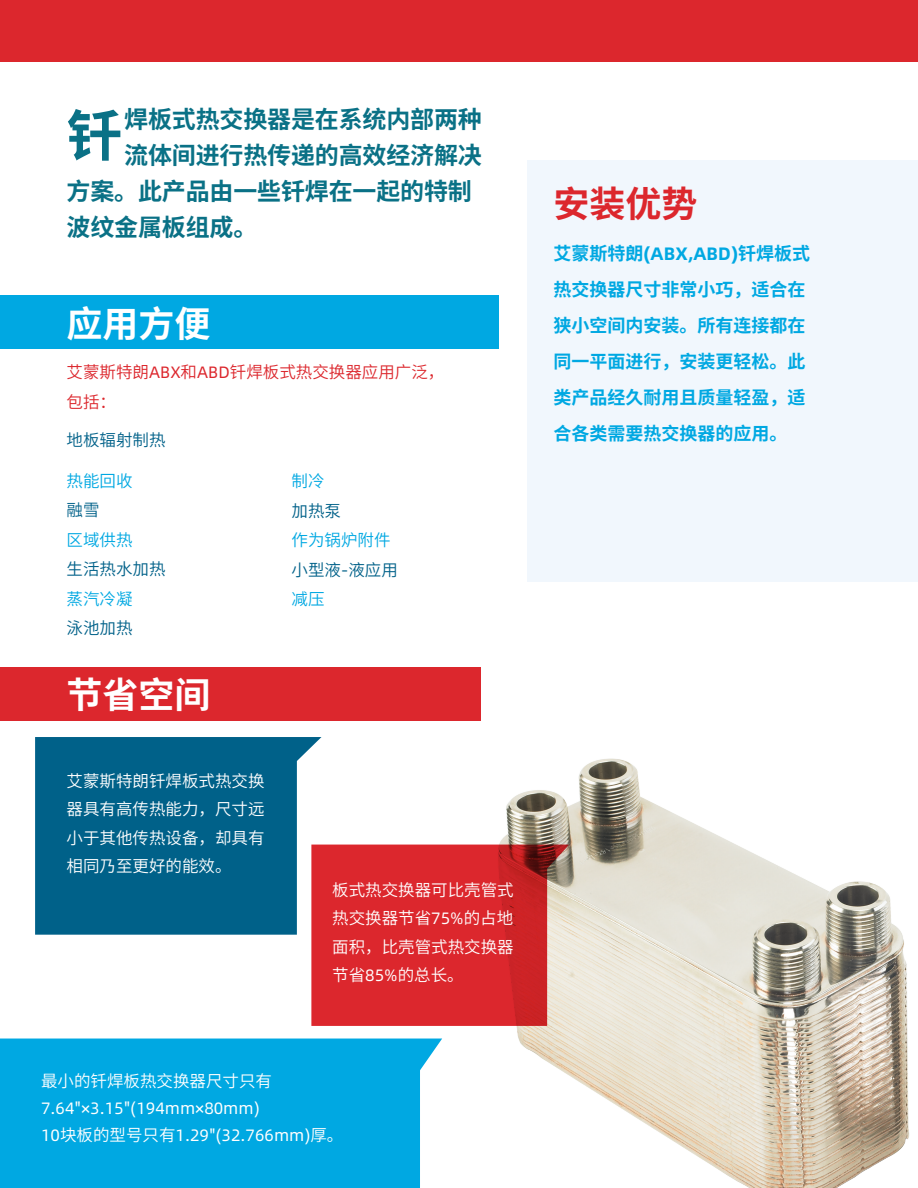
<style>
.page{position:relative;width:918px;height:1188px;background:#fff}
.page>*{position:absolute;margin:0;border:0;box-sizing:border-box;transform-origin:0 0}
.t1{font:700 55.5px "Source Han Sans CN";color:#0a7186}
.t2{font:700 36px "Source Han Sans CN";color:#fff}
.t3{font:700 36px "Source Han Sans CN";color:#dc272d}
.t4{font:700 24px "Source Han Sans CN";letter-spacing:-.005em;color:#0a7186}
.t5{font:700 18px/36px "Source Han Sans CN";color:#00a8e2}
.t6{font:16.5px/28.5px "Source Han Sans CN";color:#fff;text-align:justify}
.t7{font:16.5px/27px "Alibaba Sans";color:#fff}
.t8{font:16.5px/29.5px "Source Han Sans CN";color:#00a8e2}
.t9{font:16.5px/30px "Source Han Sans CN";color:#dc272d}
.t10{font:16.5px "Source Han Sans CN";color:#006189}
.s1{font-family:"Alibaba Sans"}
.s2{color:#006189}
.s3{font-family:"Alibaba Sans";color:#006189}
.s4{font-family:"Source Han Sans CN"}
</style>
<div class="page">
<div style="left:527px;top:160px;width:391px;height:421px;background:#f1f7fd"></div>
<img style="left:436px;top:758px;width:473px;height:430px">
<div style="left:0;top:0;width:918px;height:62px;background:#dc272d"></div>
<div style="left:0;top:295px;width:499px;height:54px;background:#00a8e2"></div>
<div style="left:0;top:667px;width:481px;height:54px;background:#dc272d"></div>
<svg style="left:35px;top:737px;width:286px;height:198px;background:#0c688e"></svg>
<svg style="left:311px;top:845px;width:258px;height:181px;background:#d73438"></svg>
<div style="left:0;top:1039px;width:442px;height:149px;background:#00a8e2"></div>
<h3 class="t4" style="left:124px;top:106px;width:359px">焊板式热交换器是在系统内部两种</h3>
<h3 class="t4" style="left:124px;top:142px;width:359px">流体间进行热传递的高效经济解决</h3>
<h3 class="t4" style="left:67px;top:178px;width:407px">方案。此产品由一些钎焊在一起的特制</h3>
<h3 class="t4" style="left:67px;top:214px;width:192px">波纹金属板组成。</h3>
<h1 class="t1" style="left:67px;top:104px;width:57px">钎</h1>
<h2 class="t2" style="left:67px;top:303px;width:145px">应用方便</h2>
<p class="t9" style="left:67px;top:358px;width:379px">艾蒙斯特朗<span class="s1">ABX</span>和<span class="s1">ABD</span>钎焊板式热交换器应用广泛，包括：</p>
<p class="t10" style="left:67px;top:430px;width:100px">地板辐射制热</p>
<p class="t8" style="left:67px;top:467px;width:67px">热能回收</p>
<p class="t10" style="left:67px;top:501px;width:34px">融雪</p>
<p class="t8" style="left:67px;top:525px;width:67px">区域供热</p>
<p class="t10" style="left:67px;top:560px;width:100px">生活热水加热</p>
<p class="t8" style="left:67px;top:584px;width:67px">蒸汽冷凝</p>
<p class="t10" style="left:67px;top:619px;width:67px">泳池加热</p>
<h2 class="t2" style="left:67px;top:675px;width:145px">节省空间</h2>
<p class="t6" style="left:67px;top:767px;width:199px">艾蒙斯特朗钎焊板式热交换器具有高传热能力，尺寸远小于其他传热设备，却具有相同乃至更好的能效。</p>
<p class="t8" style="left:292px;top:467px;width:34px">制冷</p>
<p class="t10" style="left:292px;top:501px;width:51px">加热泵</p>
<p class="t8" style="left:292px;top:526px;width:108px">作为锅炉附件<span class="s2">小型液</span><span class="s3">-</span><span class="s2">液应用</span>减压</p>
<p class="t6" style="left:332px;top:876px;width:183px">板式热交换器可比壳管式热交换器节省<span class="s1">75%</span>的占地面积，比壳管式热交换器节省<span class="s1">85%</span>的总长。</p>
<p class="t6" style="left:41px;top:1067px;width:233px">最小的钎焊板热交换器尺寸只有</p>
<p class="t7" style="left:41px;top:1094px;width:304px">7.64"×3.15"(194mm×80mm)<br>10<span class="s4">块板的型号只有</span>1.29"(32.766mm)<span class="s4">厚。</span></p>
<h2 class="t3" style="left:554px;top:183px;width:145px">安装优势</h2>
<p class="t5" style="left:554px;top:236px;width:258px">艾蒙斯特朗<span class="s1">(ABX,ABD)</span>钎焊板式热交换器尺寸非常小巧，适合在狭小空间内安装。所有连接都在同一平面进行，安装更轻松。此类产品经久耐用且质量轻盈，适合各类需要热交换器的应用。</p>
</div>
